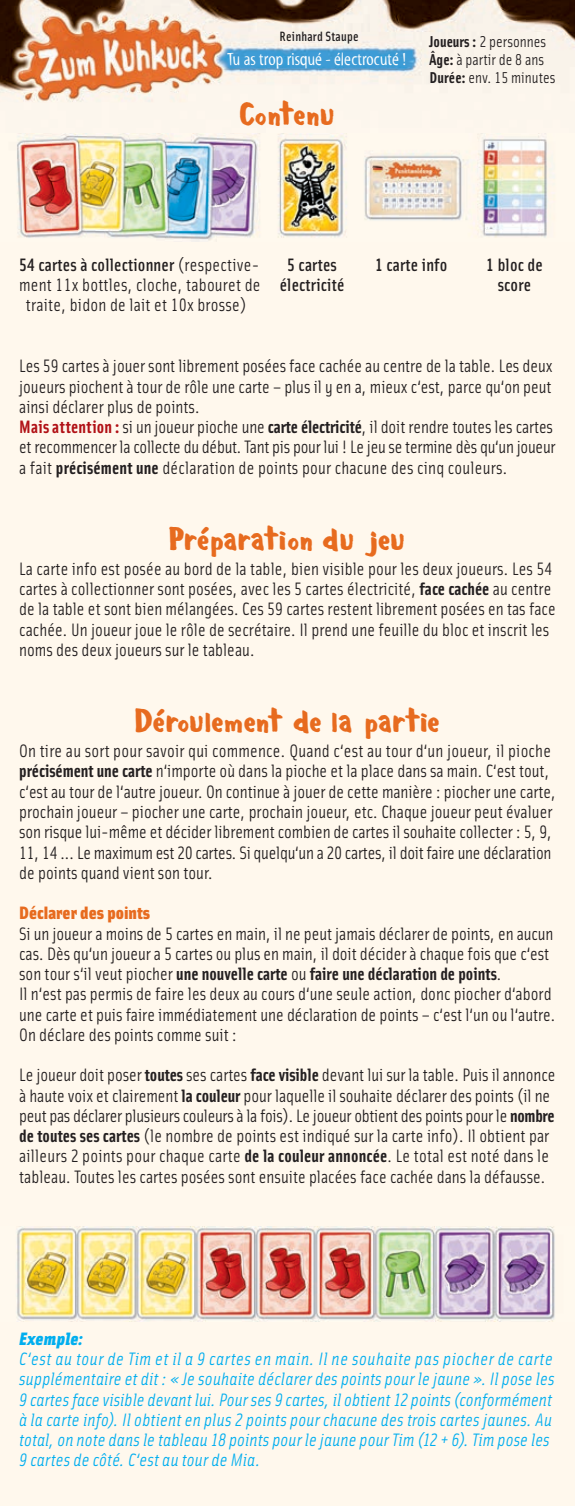
<style>
.page{position:relative;width:575px;height:1506px;background:#fff}
.page>*{position:absolute;margin:0;border:0;box-sizing:border-box;transform-origin:0 0}
.t1{font:31.5px "Cheesewiddler";letter-spacing:.005em;color:#e76b1f}
.t2{font:18px/20.2px "Solex Regular Lining";color:#231f20}
.t3{font:italic 18px/20.2px "Solex Regular Lining";letter-spacing:.01em;color:#00aeef}
.t4{font:18px "Solex Medium Lining";letter-spacing:.01em;color:#231f20}
.t5{font:18px "Myriad Tilt";color:#fff}
.t6{font:18px "Solex Black Lining";color:#e76b1f}
.t7{font:italic 18px "Solex Black Lining";letter-spacing:.01em;color:#00aeef}
.t8{font:15.75px "Solex Regular Lining";color:#231f20}
.t9{font:13.5px "Solex Medium Lining";letter-spacing:.015em;color:#231f20}
.s1{font-family:"Solex Bold Lining"}
.s2{font-family:"Solex Regular Lining"}
.s3{font-family:"Solex Medium Lining"}
.s4{font-family:"Solex Bold Lining";color:#b11116}
</style>
<div class="page">
<div style="left:0;top:0;width:574px;height:1505px;background:#fff8ed"></div>
<img style="left:0;top:0;width:574px;height:102px">
<img style="left:17px;top:133px;width:537px;height:108px">
<img style="left:16px;top:1226px;width:539px;height:95px">
<p class="t9" style="left:279px;top:27px;width:80px">Reinhard Staupe</p>
<p class="t8" style="left:429px;top:32px;width:118px"><span class="s1">Joueurs :</span> 2 personnes</p>
<p class="t8" style="left:429px;top:50px;width:116px"><span class="s1">Âge:</span> à partir de 8 ans</p>
<p class="t8" style="left:429px;top:68px;width:128px"><span class="s1">Durée:</span> env. 15 minutes</p>
<p class="t5" style="left:227px;top:49px;width:180px">Tu as trop risqué - électrocuté !</p>
<p class="t1" style="left:239px;top:97px;width:97px">Contenu</p>
<p class="t4" style="left:19px;top:253px;width:241px">54 cartes à collectionner <span class="s2">(respective-</span></p>
<p class="t4" style="left:287px;top:253px;width:51px">5 cartes</p>
<p class="t4" style="left:374px;top:253px;width:74px">1 carte info</p>
<p class="t4" style="left:485px;top:253px;width:58px">1 bloc de</p>
<p class="t2" style="left:19px;top:274px;width:326px">ment 11x bottles, cloche, tabouret de <span class="s3">électricité</span></p>
<p class="t4" style="left:497px;top:273px;width:35px">score</p>
<p class="t2" style="left:26px;top:294px;width:222px">traite, bidon de lait et 10x brosse)</p>
<p class="t2" style="left:19px;top:355px;width:534px;text-align:justify">Les 59 cartes à jouer sont librement posées face cachée au centre de la table. Les deux joueurs piochent à tour de rôle une carte – plus il y en a, mieux c‘est, parce qu‘on peut ainsi déclarer plus de points.</p>
<p class="t2" style="left:19px;top:416px;width:537px"><span class="s4">Mais attention :</span> si un joueur pioche une <span class="s1">carte électricité</span>, il doit rendre toutes les cartes et recommencer la collecte du début. Tant pis pour lui ! Le jeu se termine dès qu‘un joueur a fait <span class="s1">précisément une</span> déclaration de points pour chacune des cinq couleurs.</p>
<p class="t1" style="left:169px;top:523px;width:238px">Pre´paration du jeu</p>
<p class="t2" style="left:19px;top:558px;width:537px">La carte info est posée au bord de la table, bien visible pour les deux joueurs. Les 54 cartes à collectionner sont posées, avec les 5 cartes électricité, <span class="s1">face cachée</span> au centre de la table et sont bien mélangées. Ces 59 cartes restent librement posées en tas face cachée. Un joueur joue le rôle de secrétaire. Il prend une feuille du bloc et inscrit les noms des deux joueurs sur le tableau.</p>
<p class="t1" style="left:135px;top:705px;width:305px">De´roulement de la partie</p>
<p class="t2" style="left:19px;top:740px;width:537px">On tire au sort pour savoir qui commence. Quand c‘est au tour d‘un joueur, il pioche <span class="s1">précisément une carte</span> n‘importe où dans la pioche et la place dans sa main. C‘est tout, c‘est au tour de l‘autre joueur. On continue à jouer de cette manière : piocher une carte, prochain joueur – piocher une carte, prochain joueur, etc. Chaque joueur peut évaluer son risque lui-même et décider librement combien de cartes il souhaite collecter : 5, 9,</p>
<p class="t2" style="left:19px;top:841px;width:533px">11, 14 ... Le maximum est 20 cartes. Si quelqu‘un a 20 cartes, il doit faire une déclaration de points quand vient son tour.</p>
<p class="t6" style="left:19px;top:900px;width:132px">Déclarer des points</p>
<p class="t2" style="left:19px;top:922px;width:535px">Si un joueur a moins de 5 cartes en main, il ne peut jamais déclarer de points, en aucun cas. Dès qu‘un joueur a 5 cartes ou plus en main, il doit décider à chaque fois que c‘est son tour s‘il veut piocher <span class="s1">une nouvelle carte</span> ou <span class="s1">faire une déclaration de points</span>.</p>
<p class="t2" style="left:19px;top:983px;width:537px">Il n‘est pas permis de faire les deux au cours d‘une seule action, donc piocher d‘abord une carte et puis faire immédiatement une déclaration de points – c‘est l‘un ou l‘autre.<br>On déclare des points comme suit :</p>
<p class="t2" style="left:19px;top:1064px;width:537px">Le joueur doit poser <span class="s1">toutes</span> ses cartes <span class="s1">face visible</span> devant lui sur la table. Puis il annonce à haute voix et clairement <span class="s1">la couleur</span> pour laquelle il souhaite déclarer des points (il ne</p>
<p class="t2" style="left:19px;top:1104px;width:536px">peut pas déclarer plusieurs couleurs à la fois). Le joueur obtient des points pour le <span class="s1">nombre</span></p>
<p class="t2" style="left:19px;top:1125px;width:531px;text-align:justify"><span class="s1">de toutes ses cartes</span> (le nombre de points est indiqué sur la carte info). Il obtient par ailleurs 2 points pour chaque carte <span class="s1">de la couleur annoncée</span>. Le total est noté dans le tableau. Toutes les cartes posées sont ensuite placées face cachée dans la défausse.</p>
<p class="t7" style="left:19px;top:1325px;width:65px">Exemple:</p>
<p class="t3" style="left:19px;top:1347px;width:536px">C‘est au tour de Tim et il a 9 cartes en main. Il ne souhaite pas piocher de carte supplémentaire et dit : « Je souhaite déclarer des points pour le jaune ». Il pose les 9 cartes face visible devant lui. Pour ses 9 cartes, il obtient 12 points (conformément à la carte info). Il obtient en plus 2 points pour chacune des trois cartes jaunes. Au total, on note dans le tableau 18 points pour le jaune pour Tim (12 + 6). Tim pose les 9 cartes de côté. C‘est au tour de Mia.</p>
</div>
